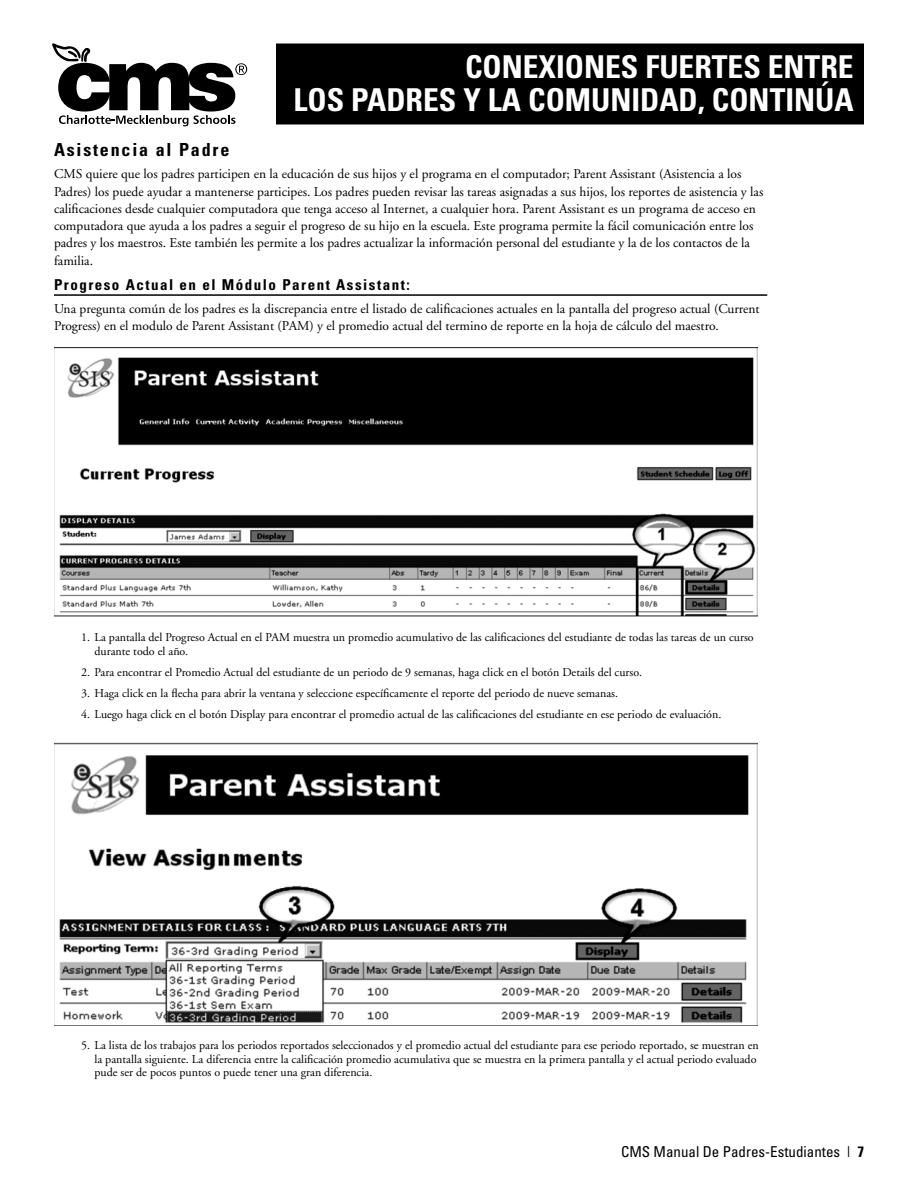
<style>
.page{position:relative;width:918px;height:1188px;background:#fff}
.page>*{position:absolute;margin:0;border:0;box-sizing:border-box;transform-origin:0 0}
.t1{font:700 condensed 31.5px/33px "Univers";color:#fff}
.t2{font:700 condensed 18px "Univers";letter-spacing:.1em;color:#000}
.t3{font:700 condensed 15px "Univers";letter-spacing:.1em;color:#000}
.t4{font:condensed 15px "Univers";color:#000}
.t5{font:13.5px/17.2px "Adobe Garamond";color:#000}
.t6{font:12px/13.5px "Adobe Garamond";color:#000}
.s1{font-weight:700}
</style>
<div class="page">
<div style="left:277px;top:44px;width:586px;height:80px;background:#000"></div>
<svg style="left:52px;top:44px;width:195px;height:82px"></svg>
<hr style="left:54px;top:294px;width:713px;height:2px;background:#000">
<img style="left:54px;top:348px;width:703px;height:269px">
<img style="left:54px;top:742px;width:703px;height:284px">
<h1 class="t1" style="left:293px;top:50px;width:562px;text-indent:172px">CONEXIONES FUERTES ENTRE<br>LOS PADRES Y LA COMUNIDAD, contin</h1>
<h1 class="t1" style="left:815px;top:83px;width:36px">úa</h1>
<h2 class="t2" style="left:54px;top:138px;width:177px">Asistencia al Padre</h2>
<p class="t5" style="left:54px;top:166px;width:711px">CMS quiere que los padres participen en la educación de sus hijos y el programa en el computador; Parent Assistant (Asistencia a los Padres) los puede ayudar a mantenerse participes. Los padres pueden revisar las tareas asignadas a sus hijos, los reportes de asistencia y las calificaciones desde cualquier computadora que tenga acceso al Internet, a cualquier hora. Parent Assistant es un programa de acceso en computadora que ayuda a los padres a seguir el progreso de su hijo en la escuela. Este programa permite la fácil comunicación entre los padres y los maestros. Este también les permite a los padres actualizar la información personal del estudiante y la de los contactos de la familia.</p>
<p class="t3" style="left:54px;top:275px;width:357px">Progreso Actual en el Módulo Parent Assistant:</p>
<p class="t5" style="left:54px;top:300px;width:707px">Una pregunta común de los padres es la discrepancia entre el listado de calificaciones actuales en la pantalla del progreso actual (Current<br>Progress) en el modulo de Parent Assistant (PAM) y el promedio actual del termino de reporte en la hoja de cálculo del maestro.</p>
<p class="t6" style="left:94px;top:631px;width:661px;text-indent:-14px">1. La pantalla del Progreso Actual en el PAM muestra un promedio acumulativo de las calificaciones del estudiante de todas las tareas de un curso durante todo el año.</p>
<p class="t6" style="left:81px;top:665px;width:563px">2. Para encontrar el Promedio Actual del estudiante de un periodo de 9 semanas, haga click en el botón Details del curso.</p>
<p class="t6" style="left:81px;top:686px;width:539px">3. Haga click en la flecha para abrir la ventana y seleccione específicamente el reporte del periodo de nueve semanas.</p>
<p class="t6" style="left:81px;top:708px;width:642px">4. Luego haga click en el botón Display para encontrar el promedio actual de las calificaciones del estudiante en ese periodo de evaluación.</p>
<p class="t6" style="left:94px;top:1039px;width:666px;text-indent:-14px">5. La lista de los trabajos para los periodos reportados seleccionados y el promedio actual del estudiante para ese periodo reportado, se muestran en la pantalla siguiente. La diferencia entre la calificación promedio acumulativa que se muestra en la primera pantalla y el actual periodo evaluado pude ser de pocos puntos o puede tener una gran diferencia.</p>
<p class="t4" style="left:621px;top:1142px;width:244px">CMS Manual De Padres-Estudiantes | <span class="s1">7</span></p>
</div>
